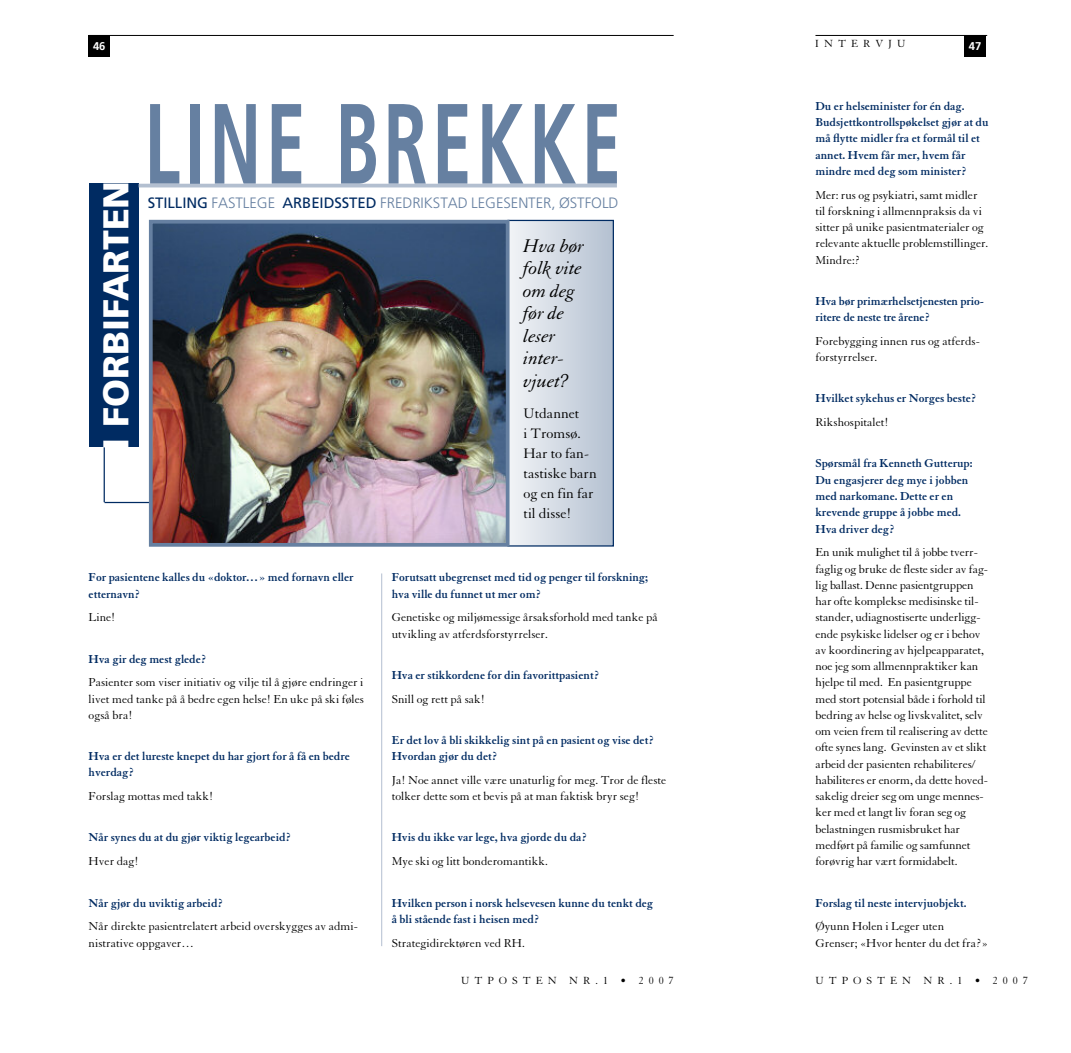
<style>
.page{position:relative;width:1071px;height:1053px;background:#fff}
.page>*{position:absolute;margin:0;border:0;box-sizing:border-box;transform-origin:0 0}
.t1{font:700 114px "Frutiger";letter-spacing:.07em;color:#6680a1;scale:.63 1}
.t2{font:900 35.75px "Frutiger";color:#fff}
.t3{font:italic 20px/22.5px "Granjon";color:#000}
.t4{font:300 15px "Frutiger";letter-spacing:-.005em;color:#6680a1}
.t5{font:15px/20px "Granjon";color:#000}
.t6{font:12.5px/16.2px "Granjon";letter-spacing:-.005em;color:#000}
.t7{font:700 12.5px/16.2px "Granjon";color:#002b62}
.t8{font:11.25px "Granjon";letter-spacing:.445em;color:#000}
.t9{font:700 11.25px "Frutiger";color:#fff}
.s1{font-weight:400;color:#002b62}
</style>
<div class="page">
<hr style="left:815px;top:35px;width:172px;height:1px;background:#000">
<div style="left:964px;top:35px;width:21px;height:22px;background:#000"></div>
<div style="left:89px;top:35px;width:21px;height:22px;background:#000"></div>
<hr style="left:89px;top:35px;width:584px;height:1px;background:#000">
<div style="left:89px;top:184px;width:50px;height:263px;background:#002b62"></div>
<hr style="left:139px;top:184px;width:478px;height:3px;background:#b3bfd0">
<hr style="left:104px;top:244px;width:1px;height:258px;background:#002b62">
<div style="left:508px;top:221px;width:104px;height:324px;background:linear-gradient(to right,#f2f4f7,#b5c1d2)"></div>
<div style="left:507px;top:220px;width:107px;height:326px;border:1px solid #002b62"></div>
<hr style="left:104px;top:502px;width:47px;height:1px;background:#002b62">
<hr style="left:381px;top:573px;width:1px;height:373px;background:#b3bfd0">
<img style="left:154px;top:225px;width:350px;height:316px">
<div style="left:149px;top:220px;width:360px;height:326px;border:4px solid #6680a1"></div>
<p class="t9" style="left:93px;top:41px;width:14px">46</p>
<h2 class="t2" style="left:102px;top:449px;width:270px;rotate:-90deg">I FORBIFARTEN</h2>
<h1 class="t1" style="left:144px;top:98px;width:758px">LINE BREKKE</h1>
<p class="t4" style="left:148px;top:197px;width:472px"><span class="s1">STILLING</span> FASTLEGE <span class="s1">ARBEIDSSTED</span> FREDRIKSTAD LEGESENTER, ØSTFOLD</p>
<h3 class="t3" style="left:523px;top:236px;width:62px">Hva bør folk vite om deg før de leser inter&shy;vjuet?</h3>
<p class="t5" style="left:523px;top:405px;width:75px">Utdannet<br>i Tromsø.<br>Har to fan&shy;tastiske barn og en fin far til disse!</p>
<p class="t7" style="left:89px;top:570px;width:266px">For pasientene kalles du «doktor…» med fornavn eller etternavn?</p>
<p class="t6" style="left:89px;top:610px;width:28px">Line!</p>
<p class="t7" style="left:89px;top:651px;width:120px">Hva gir deg mest glede?</p>
<p class="t6" style="left:89px;top:675px;width:277px;text-align:justify">Pasienter som viser initiativ og vilje til å gjøre endringer i livet med tanke på å bedre egen helse! En uke på ski føles også bra!</p>
<p class="t7" style="left:89px;top:749px;width:263px">Hva er det lureste knepet du har gjort for å få en bedre hverdag?</p>
<p class="t6" style="left:89px;top:789px;width:126px">Forslag mottas med takk!</p>
<p class="t7" style="left:89px;top:830px;width:204px">Når synes du at du gjør viktig legearbeid?</p>
<p class="t6" style="left:89px;top:854px;width:52px">Hver dag!</p>
<p class="t7" style="left:89px;top:895px;width:136px">Når gjør du uviktig arbeid?</p>
<p class="t6" style="left:89px;top:919px;width:271px">Når direkte pasientrelatert arbeid overskygges av admi&shy;nistrative oppgaver…</p>
<p class="t7" style="left:392px;top:570px;width:258px">Forutsatt ubegrenset med tid og penger til forskning; hva ville du funnet ut mer om?</p>
<p class="t6" style="left:392px;top:610px;width:267px">Genetiske og miljømessige årsaksforhold med tanke på utvikling av atferdsforstyrrelser.</p>
<p class="t7" style="left:392px;top:668px;width:209px">Hva er stikkordene for din favorittpasient?</p>
<p class="t6" style="left:392px;top:691px;width:95px">Snill og rett på sak!</p>
<p class="t7" style="left:392px;top:733px;width:264px">Er det lov å bli skikkelig sint på en pasient og vise det?<br>Hvordan gjør du det?</p>
<p class="t6" style="left:392px;top:773px;width:276px">Ja! Noe annet ville være unaturlig for meg. Tror de fleste tolker dette som et bevis på at man faktisk bryr seg!</p>
<p class="t7" style="left:392px;top:830px;width:197px">Hvis du ikke var lege, hva gjorde du da?</p>
<p class="t6" style="left:392px;top:854px;width:158px">Mye ski og litt bonderomantikk.</p>
<p class="t7" style="left:392px;top:895px;width:263px">Hvilken person i norsk helsevesen kunne du tenkt deg å bli stående fast i heisen med?</p>
<p class="t6" style="left:392px;top:935px;width:135px">Strategidirektøren ved RH.</p>
<p class="t8" style="left:461px;top:976px;width:214px">UTPOSTEN NR.1 • 2007</p>
<p class="t8" style="left:815px;top:40px;width:92px">INTERVJU</p>
<p class="t9" style="left:968px;top:41px;width:14px">47</p>
<p class="t7" style="left:815px;top:99px;width:174px">Du er helseminister for én dag.<br>Budsjettkontrollspøkelset gjør at du må flytte midler fra et formål til et annet. Hvem får mer, hvem får mindre med deg som minister?</p>
<p class="t6" style="left:815px;top:188px;width:174px">Mer: rus og psykiatri, samt midler til forskning i allmennpraksis da vi sitter på unike pasientmaterialer og relevante aktuelle problemstillinger.<br>Mindre:?</p>
<p class="t7" style="left:815px;top:294px;width:170px">Hva bør primærhelsetjenesten prio&shy;ritere de neste tre årene?</p>
<p class="t6" style="left:815px;top:334px;width:166px">Forebygging innen rus og atferds&shy;forstyrrelser.</p>
<p class="t7" style="left:815px;top:391px;width:163px">Hvilket sykehus er Norges beste?</p>
<p class="t6" style="left:815px;top:415px;width:75px">Rikshospitalet!</p>
<p class="t7" style="left:815px;top:456px;width:159px">Spørsmål fra Kenneth Gutterup:<br>Du engasjerer deg mye i jobben med narkomane. Dette er en krevende gruppe å jobbe med.<br>Hva driver deg?</p>
<p class="t6" style="left:815px;top:545px;width:174px">En unik mulighet til å jobbe tverr&shy;faglig og bruke de fleste sider av fag&shy;lig ballast. Denne pasientgruppen har ofte komplekse medisinske til&shy;stander, udiagnostiserte underligg&shy;ende psykiske lidelser og er i behov av koordinering av hjelpeapparatet, noe jeg som allmennpraktiker kan hjelpe til med. En pasientgruppe med stort potensial både i forhold til bedring av helse og livskvalitet, selv om veien frem til realisering av dette ofte synes lang. Gevinsten av et slikt arbeid der pasienten rehabiliteres/ habiliteres er enorm, da dette hoved&shy;sakelig dreier seg om unge mennes&shy;ker med et langt liv foran seg og belastningen rusmisbruket har medført på familie og samfunnet forøvrig har vært formidabelt.</p>
<p class="t7" style="left:815px;top:895px;width:153px">Forslag til neste intervjuobjekt.</p>
<p class="t6" style="left:815px;top:919px;width:174px">Øyunn Holen i Leger uten<br>Grenser; «Hvor henter du det fra?»</p>
<p class="t8" style="left:815px;top:976px;width:214px">UTPOSTEN NR.1 • 2007</p>
</div>
